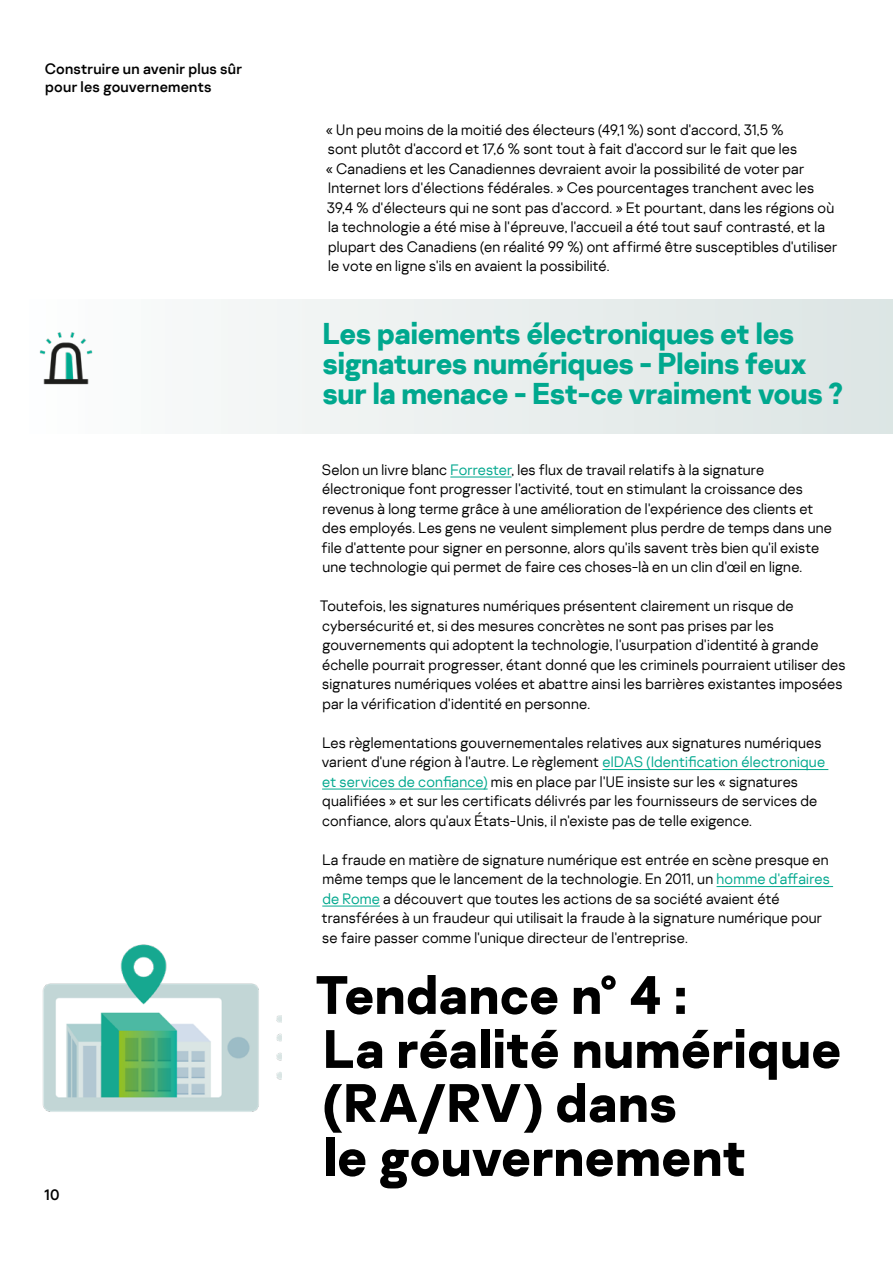
<style>
.page{position:relative;width:893px;height:1263px;background:#fff}
.page>*{position:absolute;margin:0;border:0;box-sizing:border-box;transform-origin:0 0}
.t1{font:700 54px/54px "Kaspersky Sans";color:#000}
.t2{font:700 30px/30px "Kaspersky Sans";letter-spacing:-.015em;color:#00a88e}
.t3{font:300 15px/19.5px "Kaspersky Sans";letter-spacing:.01em;color:#000}
.t4{font:15px/18px "Kaspersky Sans";letter-spacing:.015em;color:#000}
.s1{color:#00a88e}
</style>
<div class="page">
<div style="left:0;top:300px;width:893px;height:133px;background:linear-gradient(to right,#fefefe,#dce4e3)"></div>
<hr style="left:450px;top:477px;width:61px;height:1px;background:#00a88e">
<hr style="left:602px;top:769px;width:226px;height:1px;background:#00a88e">
<hr style="left:322px;top:789px;width:166px;height:1px;background:#00a88e">
<hr style="left:716px;top:886px;width:117px;height:1px;background:#00a88e">
<hr style="left:322px;top:906px;width:58px;height:1px;background:#00a88e">
<img style="left:38px;top:332px;width:57px;height:54px">
<img style="left:42px;top:944px;width:240px;height:168px">
<p class="t4" style="left:45px;top:60px;width:199px">Construire un avenir plus sûr pour les gouvernements</p>
<p class="t4" style="left:45px;top:1186px;width:17px">10</p>
<p class="t3" style="left:326px;top:120px;width:513px">« Un peu moins de la moitié des électeurs (49,1 %) sont d'accord, 31,5 %<br>sont plutôt d'accord et 17,6 % sont tout à fait d'accord sur le fait que les<br>« Canadiens et les Canadiennes devraient avoir la possibilité de voter par Internet lors d'élections fédérales. » Ces pourcentages tranchent avec les 39,4 % d'électeurs qui ne sont pas d'accord. » Et pourtant, dans les régions où la technologie a été mise à l'épreuve, l'accueil a été tout sauf contrasté, et la plupart des Canadiens (en réalité 99 %) ont affirmé être susceptibles d'utiliser le vote en ligne s'ils en avaient la possibilité.</p>
<h2 class="t2" style="left:322px;top:319px;width:522px">Les paiements électroniques et les signatures numériques - Pleins feux sur la menace - Est-ce vraiment vous ?</h2>
<p class="t3" style="left:322px;top:460px;width:512px">Selon un livre blanc <span class="s1">Forrester</span>, les flux de travail relatifs à la signature électronique font progresser l'activité, tout en stimulant la croissance des revenus à long terme grâce à une amélioration de l'expérience des clients et des employés. Les gens ne veulent simplement plus perdre de temps dans une file d'attente pour signer en personne, alors qu'ils savent très bien qu'il existe une technologie qui permet de faire ces choses-là en un clin d'œil en ligne.</p>
<p class="t3" style="left:320px;top:596px;width:527px">Toutefois, les signatures numériques présentent clairement un risque de cybersécurité et, si des mesures concrètes ne sont pas prises par les gouvernements qui adoptent la technologie, l'usurpation d'identité à grande échelle pourrait progresser, étant donné que les criminels pourraient utiliser des signatures numériques volées et abattre ainsi les barrières existantes imposées par la vérification d'identité en personne.</p>
<p class="t3" style="left:322px;top:733px;width:505px">Les règlementations gouvernementales relatives aux signatures numériques varient d'une région à l'autre. Le règlement <span class="s1">eIDAS (Identification électronique et services de confiance)</span> mis en place par l'UE insiste sur les « signatures qualifiées » et sur les certificats délivrés par les fournisseurs de services de confiance, alors qu'aux États-Unis, il n'existe pas de telle exigence.</p>
<p class="t3" style="left:322px;top:850px;width:510px">La fraude en matière de signature numérique est entrée en scène presque en même temps que le lancement de la technologie. En 2011, un <span class="s1">homme d'affaires de Rome</span> a découvert que toutes les actions de sa société avaient été transférées à un fraudeur qui utilisait la fraude à la signature numérique pour se faire passer comme l'unique directeur de l'entreprise.</p>
<h1 class="t1" style="left:315px;top:968px;width:528px">Tendance n° 4 :<br>La réalité numérique (RA/RV) dans<br>le gouvernement</h1>
</div>
